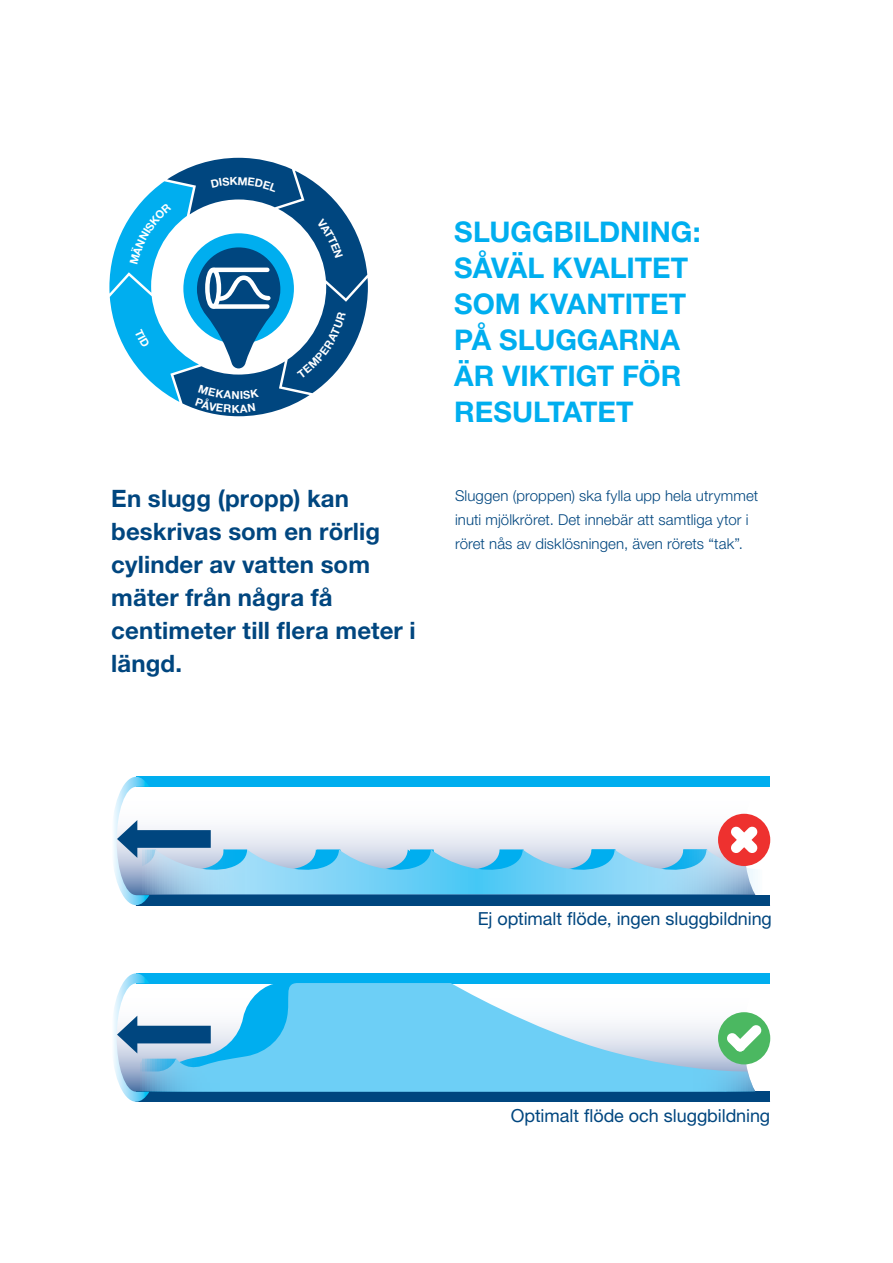
<style>
.page{position:relative;width:893px;height:1263px;background:#fff}
.page>*{position:absolute;margin:0;border:0;box-sizing:border-box;transform-origin:0 0}
.t1{font:700 28.5px/36px "Helvetica Neue LT Std";color:#00aeef}
.t2{font:700 24px/33px "Helvetica Neue LT Std";letter-spacing:.005em;color:#00467f}
.t3{font:18px "Helvetica Neue LT Std";letter-spacing:-.005em;color:#00467f}
.t4{font:300 15px/24px "Helvetica Neue LT Std";letter-spacing:.005em;color:#00467f}
</style>
<div class="page">
<div style="left:137px;top:973px;width:633px;height:10px;background:#00aeef"></div>
<div style="left:158px;top:1092px;width:612px;height:10px;background:#00467f"></div>
<svg style="left:176px;top:983px;width:580px;height:109px;fill:#6dcff6"></svg>
<div style="left:129px;top:1026px;width:82px;height:17px;background:#00467f"></div>
<svg style="left:113px;top:973px;width:63px;height:129px"></svg>
<div style="left:718px;top:814px;width:52px;height:52px;background:#ee312f;border-radius:50%"></div>
<div style="left:718px;top:1012px;width:52px;height:52px;background:#4bb861;border-radius:50%"></div>
<svg style="left:727px;top:1025px;width:35px;height:27px"></svg>
<svg style="left:113px;top:777px;width:649px;height:128px"></svg>
<svg style="left:109px;top:158px;width:259px;height:258px"></svg>
<h1 class="t1" style="left:454px;top:213px;width:248px">SLUGGBILDNING:<br>SÅVÄL KVALITET<br>SOM KVANTITET<br>PÅ SLUGGARNA<br>ÄR VIKTIGT FÖR<br>RESULTATET</h1>
<h2 class="t2" style="left:111px;top:482px;width:306px">En slugg (propp) kan beskrivas som en rörlig cylinder av vatten som mäter från några få centimeter till flera meter i längd.</h2>
<p class="t4" style="left:455px;top:483px;width:305px">Sluggen (proppen) ska fylla upp hela utrymmet inuti mjölkröret. Det innebär att samtliga ytor i röret nås av disklösningen, även rörets “tak”.</p>
<p class="t3" style="left:478px;top:908px;width:296px">Ej optimalt flöde, ingen sluggbildning</p>
<p class="t3" style="left:511px;top:1104px;width:261px">Optimalt flöde och sluggbildning</p>
</div>
